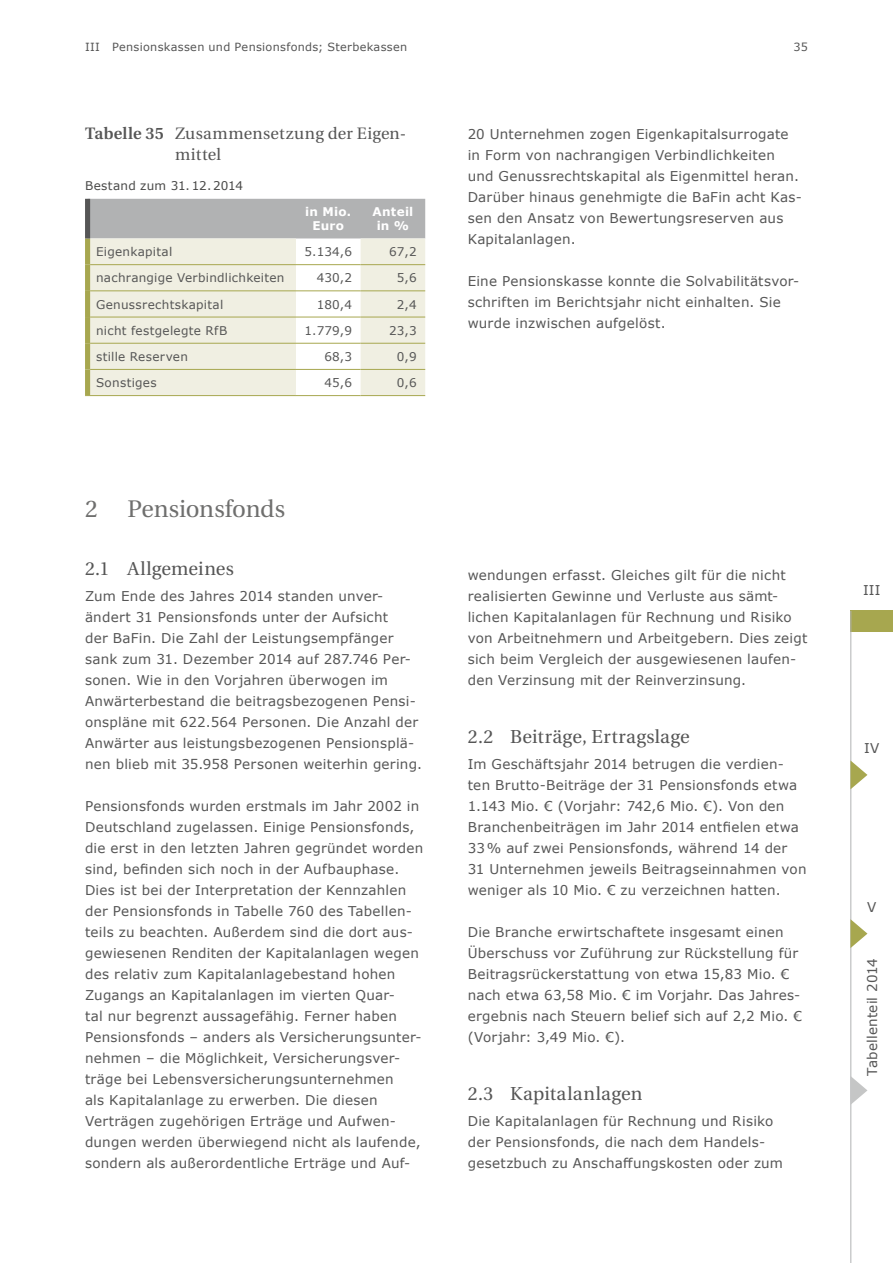
<style>
.page{position:relative;width:893px;height:1263px;background:#fff}
.page>*{position:absolute;margin:0;border:0;box-sizing:border-box;transform-origin:0 0}
.Headline_1{font:24px "Utopia";letter-spacing:-.005em;color:#6f6f6e}
.Headline_2{font:18.75px "Utopia";letter-spacing:.015em;color:#565656}
.Headline_Tabelle_1sp{font:16.5px/21px "Utopia";letter-spacing:.01em;color:#565656}
.Body_Text{font:13.5px/21px "Verdana";letter-spacing:.015em;color:#565656}
.Fließtext{font:13.5px/21px "Verdana";letter-spacing:.015em;color:#565656}
.Fließtext_Tabelle_li{font:12px "Verdana";letter-spacing:.02em;color:#565656}
.Fließtext_Tabelle_re{font:12px "Verdana";letter-spacing:.01em;color:#565656}
.Subline_Grafik{font:12px "Verdana";letter-spacing:.015em;color:#494948}
.Fließtext_Tabelle_Ko{font:700 12px/13.5px "Verdana";letter-spacing:.02em;color:#fff;text-align:center}
.t1{font:11.25px "Verdana";letter-spacing:.025em;color:#565656}
.s1{font-weight:600}
</style>
<div class="page">
<div style="left:850px;top:611px;width:43px;height:21px;background:#a7a74f"></div>
<hr style="left:850px;top:611px;width:1px;height:652px;background:#b1b2b3">
<svg style="left:850px;top:919px;width:17px;height:29px"></svg>
<svg style="left:850px;top:760px;width:17px;height:29px"></svg>
<svg style="left:850px;top:1076px;width:17px;height:29px"></svg>
<svg style="left:90px;top:199px;width:335px;height:196px;background:#e4e4db"></svg>
<div style="left:85px;top:238px;width:5px;height:27px;background:#a7a74f"></div>
<div style="left:85px;top:265px;width:5px;height:26px;background:#a7a74f"></div>
<div style="left:85px;top:291px;width:5px;height:26px;background:#a7a74f"></div>
<div style="left:85px;top:317px;width:5px;height:26px;background:#a7a74f"></div>
<div style="left:85px;top:343px;width:5px;height:26px;background:#a7a74f"></div>
<div style="left:85px;top:369px;width:5px;height:26px;background:#a7a74f"></div>
<hr style="left:90px;top:264px;width:206px;height:1px;background:#a7a74f">
<hr style="left:90px;top:290px;width:206px;height:1px;background:#a7a74f">
<hr style="left:90px;top:317px;width:206px;height:1px;background:#a7a74f">
<hr style="left:90px;top:343px;width:206px;height:1px;background:#a7a74f">
<hr style="left:90px;top:369px;width:206px;height:1px;background:#a7a74f">
<hr style="left:85px;top:395px;width:211px;height:1px;background:#a7a74f">
<hr style="left:296px;top:264px;width:65px;height:1px;background:#a7a74f">
<hr style="left:361px;top:264px;width:64px;height:1px;background:#a7a74f">
<hr style="left:296px;top:290px;width:65px;height:1px;background:#a7a74f">
<hr style="left:361px;top:290px;width:64px;height:1px;background:#a7a74f">
<hr style="left:296px;top:317px;width:65px;height:1px;background:#a7a74f">
<hr style="left:361px;top:317px;width:64px;height:1px;background:#a7a74f">
<hr style="left:296px;top:343px;width:65px;height:1px;background:#a7a74f">
<hr style="left:361px;top:343px;width:64px;height:1px;background:#a7a74f">
<hr style="left:296px;top:369px;width:65px;height:1px;background:#a7a74f">
<hr style="left:361px;top:369px;width:64px;height:1px;background:#a7a74f">
<hr style="left:296px;top:395px;width:65px;height:1px;background:#a7a74f">
<hr style="left:361px;top:395px;width:64px;height:1px;background:#a7a74f">
<div style="left:85px;top:199px;width:5px;height:39px;background:#565656"></div>
<p class="t1" style="left:85px;top:39px;width:324px">III Pensionskassen und Pensionsfonds; Sterbekassen</p>
<p class="t1" style="left:794px;top:39px;width:16px">35</p>
<h4 class="Headline_Tabelle_1sp" style="left:175px;top:123px;width:233px;text-indent:-90px"><span class="s1">Tabelle 35</span> Zusammensetzung der Eigen&shy;mittel</h4>
<p class="Subline_Grafik" style="left:85px;top:178px;width:159px">Bestand zum 31. 12. 2014</p>
<p class="Fließtext_Tabelle_Ko" style="left:305px;top:205px;width:47px">in Mio.<br>Euro</p>
<p class="Fließtext_Tabelle_Ko" style="left:372px;top:205px;width:43px">Anteil in %</p>
<p class="Fließtext_Tabelle_li" style="left:96px;top:244px;width:78px">Eigenkapital</p>
<p class="Fließtext_Tabelle_re" style="left:304px;top:244px;width:49px">5.134,6</p>
<p class="Fließtext_Tabelle_re" style="left:389px;top:244px;width:29px">67,2</p>
<p class="Fließtext_Tabelle_li" style="left:96px;top:270px;width:190px">nachrangige Verbindlichkeiten</p>
<p class="Fließtext_Tabelle_re" style="left:317px;top:270px;width:37px">430,2</p>
<p class="Fließtext_Tabelle_re" style="left:397px;top:270px;width:21px">5,6</p>
<p class="Fließtext_Tabelle_li" style="left:96px;top:296px;width:129px">Genussrechtskapital</p>
<p class="Fließtext_Tabelle_re" style="left:317px;top:296px;width:37px">180,4</p>
<p class="Fließtext_Tabelle_re" style="left:397px;top:296px;width:21px">2,4</p>
<p class="Fließtext_Tabelle_li" style="left:96px;top:322px;width:133px">nicht festgelegte RfB</p>
<p class="Fließtext_Tabelle_re" style="left:304px;top:322px;width:49px">1.779,9</p>
<p class="Fließtext_Tabelle_re" style="left:389px;top:322px;width:29px">23,3</p>
<p class="Fließtext_Tabelle_li" style="left:96px;top:348px;width:93px">stille Reserven</p>
<p class="Fließtext_Tabelle_re" style="left:324px;top:348px;width:29px">68,3</p>
<p class="Fließtext_Tabelle_re" style="left:397px;top:348px;width:21px">0,9</p>
<p class="Fließtext_Tabelle_li" style="left:96px;top:374px;width:62px">Sonstiges</p>
<p class="Fließtext_Tabelle_re" style="left:324px;top:374px;width:29px">45,6</p>
<p class="Fließtext_Tabelle_re" style="left:397px;top:374px;width:21px">0,6</p>
<h3 class="Headline_1" style="left:85px;top:495px;width:202px">2 Pensionsfonds</h3>
<h4 class="Headline_2" style="left:85px;top:559px;width:151px">2.1 Allgemeines</h4>
<p class="Body_Text" style="left:85px;top:585px;width:338px">Zum Ende des Jahres 2014 standen unver&shy;ändert 31 Pensionsfonds unter der Aufsicht<br>der BaFin. Die Zahl der Leistungsempfänger sank zum 31. Dezember 2014 auf 287.746 Per&shy;sonen. Wie in den Vorjahren überwogen im Anwärterbestand die beitragsbezogenen Pensi&shy;onspläne mit 622.564 Personen. Die Anzahl der Anwärter aus leistungsbezogenen Pensionsplä&shy;nen blieb mit 35.958 Personen weiterhin gering.</p>
<p class="Body_Text" style="left:85px;top:795px;width:340px">Pensionsfonds wurden erstmals im Jahr 2002 in Deutschland zugelassen. Einige Pensionsfonds, die erst in den letzten Jahren gegründet worden sind, befinden sich noch in der Aufbauphase.<br>Dies ist bei der Interpretation der Kennzahlen der Pensionsfonds in Tabelle 760 des Tabellen&shy;teils zu beachten. Außerdem sind die dort aus&shy;gewiesenen Renditen der Kapitalanlagen wegen des relativ zum Kapitalanlagebestand hohen Zugangs an Kapitalanlagen im vierten Quar-<br>tal nur begrenzt aussagefähig. Ferner haben Pensionsfonds – anders als Versicherungsunter&shy;nehmen – die Möglichkeit, Versicherungsver&shy;träge bei Lebensversicherungsunternehmen<br>als Kapitalanlage zu erwerben. Die diesen Verträgen zugehörigen Erträge und Aufwen&shy;dungen werden überwiegend nicht als laufende, sondern als außerordentliche Erträge und Auf-</p>
<p class="Fließtext" style="left:468px;top:123px;width:336px">20 Unternehmen zogen Eigenkapitalsurrogate in Form von nachrangigen Verbindlichkeiten und Genussrechtskapital als Eigenmittel heran.<br>Darüber hinaus genehmigte die BaFin acht Kas&shy;sen den Ansatz von Bewertungsreserven aus Kapitalanlagen.</p>
<p class="Fließtext" style="left:468px;top:270px;width:333px">Eine Pensionskasse konnte die Solvabilitätsvor&shy;schriften im Berichtsjahr nicht einhalten. Sie wurde inzwischen aufgelöst.</p>
<p class="Body_Text" style="left:468px;top:564px;width:341px">wendungen erfasst. Gleiches gilt für die nicht realisierten Gewinne und Verluste aus sämt&shy;lichen Kapitalanlagen für Rechnung und Risiko von Arbeitnehmern und Arbeitgebern. Dies zeigt sich beim Vergleich der ausgewiesenen laufen&shy;den Ver zinsung mit der Reinverzinsung.</p>
<h4 class="Headline_2" style="left:468px;top:727px;width:224px">2.2 Beiträge, Ertragslage</h4>
<p class="Body_Text" style="left:468px;top:753px;width:340px">Im Geschäftsjahr 2014 betrugen die verdien&shy;ten Brutto-Beiträge der 31 Pensionsfonds etwa 1.143 Mio. € (Vorjahr: 742,6 Mio. €). Von den Branchenbeiträgen im Jahr 2014 entfielen etwa 33 % auf zwei Pensionsfonds, während 14 der 31 Unternehmen jeweils Beitragseinnahmen von weniger als 10 Mio. € zu verzeichnen hatten.</p>
<p class="Body_Text" style="left:468px;top:921px;width:336px">Die Branche erwirtschaftete insgesamt einen Überschuss vor Zuführung zur Rückstellung für Beitragsrückerstattung von etwa 15,83 Mio. € nach etwa 63,58 Mio. € im Vorjahr. Das Jahres&shy;ergebnis nach Steuern belief sich auf 2,2 Mio. € (Vorjahr: 3,49 Mio. €).</p>
<h4 class="Headline_2" style="left:468px;top:1084px;width:176px">2.3 Kapitalanlagen</h4>
<p class="Fließtext" style="left:468px;top:1110px;width:317px">Die Kapitalanlagen für Rechnung und Risiko der Pensionsfonds, die nach dem Handels&shy;gesetzbuch zu Anschaffungskosten oder zum</p>
<p class="Body_Text" style="left:863px;top:580px;width:19px">III</p>
<p class="Body_Text" style="left:864px;top:737px;width:17px">IV</p>
<p class="Body_Text" style="left:867px;top:896px;width:11px">V</p>
<p class="Body_Text" style="left:862px;top:1076px;width:119px;rotate:-90deg">Tabellenteil 2014</p>
</div>
